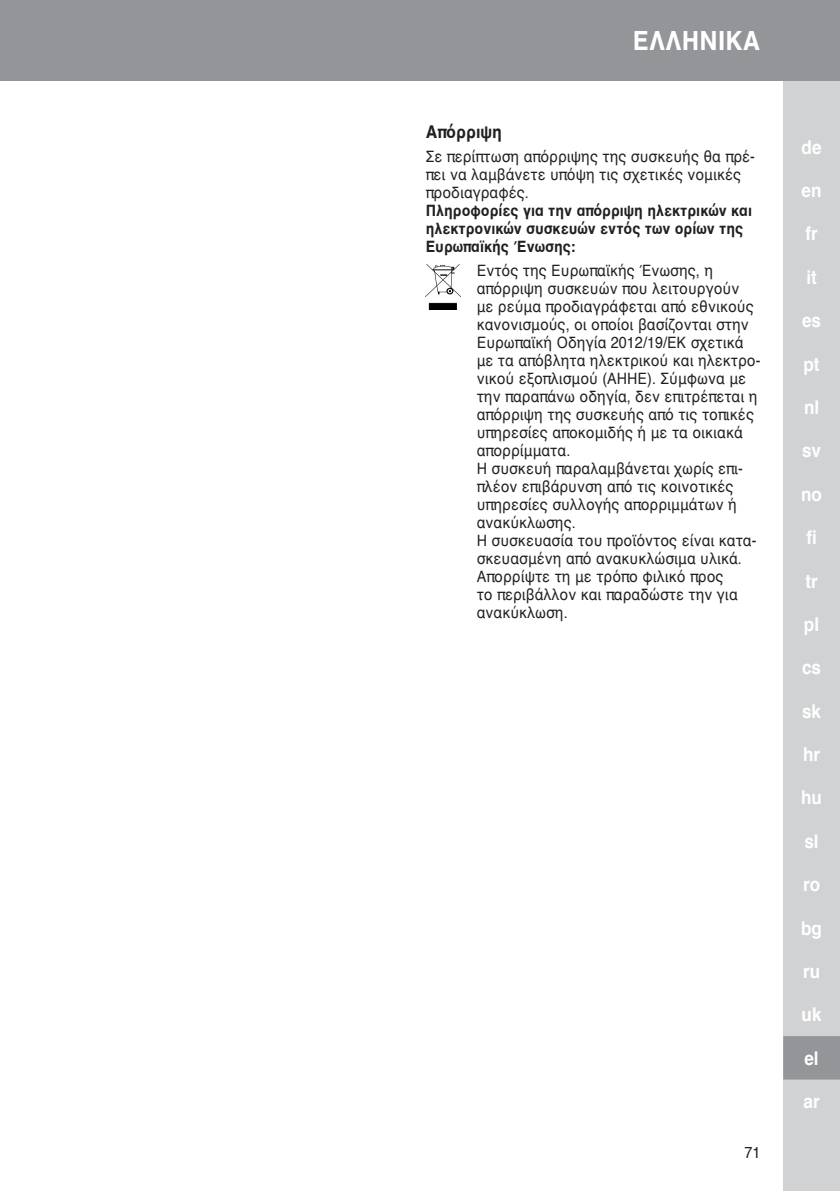
<style>
.page{position:relative;width:840px;height:1191px;background:#fff}
.page>*{position:absolute;margin:0;border:0;box-sizing:border-box;transform-origin:0 0}
.t1{font:700 27px "Helvetica";color:#fff;scale:.9 1}
.t2{font:700 19px "Helvetica";color:#fff;scale:.9 1}
.t3{font:700 18px "Helvetica";color:#231f20;scale:.9 1}
.t4{font:16px/18px "Helvetica";color:#231f20;scale:.9 1}
.t5{font:700 16px/18px "Helvetica";color:#231f20;scale:.9 1}
</style>
<div class="page">
<div style="left:782px;top:0;width:57px;height:1191px;background:#d1d2d4"></div>
<div style="left:0;top:0;width:839px;height:80px;background:#939598"></div>
<div style="left:782px;top:1036px;width:57px;height:43px;background:#939598"></div>
<img style="left:425px;top:264px;width:35px;height:46px">
<h1 class="t1" style="left:632px;top:19px;width:143px">ΕΛΛΗΝΙΚΑ</h1>
<p class="t3" style="left:425px;top:117px;width:86px">Απόρριψη</p>
<p class="t4" style="left:425px;top:148px;width:367px">Σε περίπτωση απόρριψης της συσκευής θα πρέ&shy;πει να λαμβάνετε υπόψη τις σχετικές νομικές προδιαγραφές.</p>
<p class="t5" style="left:425px;top:201px;width:364px">Πληροφορίες για την απόρριψη ηλεκτρικών και ηλεκτρονικών συσκευών εντός των ορίων της<br>Ευρωπαϊκής Ένωσης:</p>
<p class="t4" style="left:476px;top:261px;width:316px">Εντός της Ευρωπαϊκής Ένωσης, η απόρριψη συσκευών που λειτουργούν<br>με ρεύμα προδιαγράφεται από εθνικούς κανονισμούς, οι οποίοι βασίζονται στην Ευρωπαϊκή Οδηγία 2012/19/ΕΚ σχετικά με τα απόβλητα ηλεκτρικού και ηλεκτρο&shy;νικού εξοπλισμού (ΑΗΗΕ). Σύμφωνα με την παραπάνω οδηγία, δεν επιτρέπεται η απόρριψη της συσκευής από τις τοπικές υπηρεσίες αποκομιδής ή με τα οικιακά απορρίμματα.<br>Η συσκευή παραλαμβάνεται χωρίς επι&shy;πλέον επιβάρυνση από τις κοινοτικές υπηρεσίες συλλογής απορριμμάτων ή ανακύκλωσης.<br>Η συσκευασία του προϊόντος είναι κατα&shy;σκευασμένη από ανακυκλώσιμα υλικά.<br>Απορρίψτε τη με τρόπο φιλικό προς<br>το περιβάλλον και παραδώστε την για ανακύκλωση.</p>
<p class="t4" style="left:744px;top:1143px;width:19px">71</p>
<p class="t2" style="left:801px;top:132px;width:24px">de</p>
<p class="t2" style="left:801px;top:175px;width:24px">en</p>
<p class="t2" style="left:805px;top:218px;width:15px">fr</p>
<p class="t2" style="left:805px;top:262px;width:13px">it</p>
<p class="t2" style="left:801px;top:305px;width:23px">es</p>
<p class="t2" style="left:803px;top:348px;width:19px">pt</p>
<p class="t2" style="left:803px;top:392px;width:18px">nl</p>
<p class="t2" style="left:801px;top:435px;width:23px">sv</p>
<p class="t2" style="left:800px;top:479px;width:25px">no</p>
<p class="t2" style="left:805px;top:522px;width:13px">fi</p>
<p class="t2" style="left:805px;top:565px;width:15px">tr</p>
<p class="t2" style="left:803px;top:609px;width:18px">pl</p>
<p class="t2" style="left:801px;top:652px;width:23px">cs</p>
<p class="t2" style="left:801px;top:695px;width:23px">sk</p>
<p class="t2" style="left:802px;top:739px;width:20px">hr</p>
<p class="t2" style="left:800px;top:782px;width:25px">hu</p>
<p class="t2" style="left:804px;top:826px;width:17px">sl</p>
<p class="t2" style="left:802px;top:869px;width:20px">ro</p>
<p class="t2" style="left:800px;top:912px;width:25px">bg</p>
<p class="t2" style="left:802px;top:956px;width:20px">ru</p>
<p class="t2" style="left:801px;top:999px;width:24px">uk</p>
<p class="t2" style="left:804px;top:1042px;width:17px">el</p>
<p class="t2" style="left:803px;top:1086px;width:19px">ar</p>
</div>
